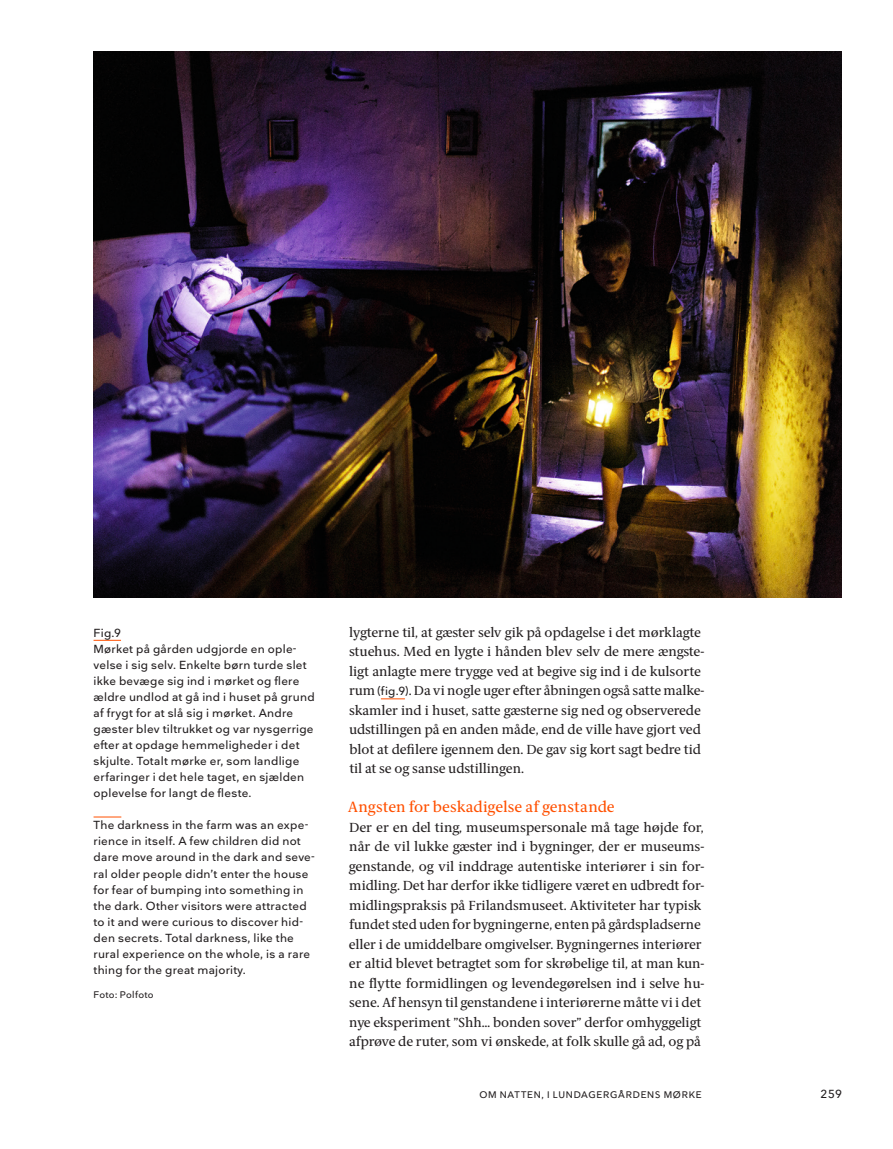
<style>
.page{position:relative;width:893px;height:1149px;background:#fff}
.page>*{position:absolute;margin:0;border:0;box-sizing:border-box;transform-origin:0 0}
.headline_bodytext{font:15px "ID Serif";letter-spacing:.005em;color:#ff5000}
.bodytext_no_indent{font:13.2px/19.5px "ID Serif";color:#231f20}
.bodytext{font:13.2px/19.5px "ID Serif";color:#231f20}
.t1{font:500 11.55px/16px "Nationale";letter-spacing:.025em;color:#231f20}
.navigation_chapter{font:500 9.45px "Nationale";letter-spacing:.07em;color:#231f20}
.navigation_chapter-2{font:500 9.45px "Nationale";letter-spacing:.03em;color:#231f20}
.s1{font-family:"Nationale";font-weight:500;font-size:11.55px}
</style>
<div class="page">
<svg style="left:381px;top:698px;width:24px;height:1px"></svg>
<img style="left:94px;top:51px;width:748px;height:546px">
<svg style="left:94px;top:640px;width:27px;height:1px"></svg>
<svg style="left:94px;top:816px;width:27px;height:1px"></svg>
<p class="t1" style="left:94px;top:624px;width:223px">Fig.9<br>Mørket på gården udgjorde en ople&shy;velse i sig selv. Enkelte børn turde slet ikke bevæge sig ind i mørket og flere ældre undlod at gå ind i huset på grund af frygt for at slå sig i mørket. Andre gæster blev tiltrukket og var nysgerrige efter at opdage hemmeligheder i det skjulte. Totalt mørke er, som landlige erfaringer i det hele taget, en sjælden oplevelse for langt de fleste.</p>
<p class="t1" style="left:94px;top:816px;width:223px">The darkness in the farm was an expe&shy;rience in itself. A few children did not dare move around in the dark and seve&shy;ral older people didn’t enter the house for fear of bumping into something in the dark. Other visitors were attracted to it and were curious to discover hid&shy;den secrets. Total darkness, like the rural experience on the whole, is a rare thing for the great majority.</p>
<p class="navigation_chapter-2" style="left:94px;top:988px;width:61px">Foto: Polfoto</p>
<p class="bodytext" style="left:349px;top:622px;width:357px">lygterne til, at gæster selv gik på opdagelse i det mørklagte stuehus. Med en lygte i hånden blev selv de mere ængste&shy;ligt anlagte mere trygge ved at begive sig ind i de kulsorte rum <span class="s1">(fig.9)</span>. Da vi nogle uger efter åbningen også satte malke&shy;skamler ind i huset, satte gæsterne sig ned og observerede udstillingen på en anden måde, end de ville have gjort ved blot at defilere igennem den. De gav sig kort sagt bedre tid til at se og sanse udstillingen.</p>
<p class="headline_bodytext" style="left:348px;top:797px;width:268px">Angsten for beskadigelse af genstande</p>
<p class="bodytext_no_indent" style="left:349px;top:817px;width:357px">Der er en del ting, museumspersonale må tage højde for, når de vil lukke gæster ind i bygninger, der er museums&shy;genstande, og vil inddrage autentiske interiører i sin for&shy;midling. Det har derfor ikke tidligere været en udbredt for&shy;midlingspraksis på Frilandsmuseet. Aktiviteter har typisk fundet sted uden for bygningerne, enten på gårdspladserne eller i de umiddelbare omgivelser. Bygningernes interiører er altid blevet betragtet som for skrøbelige til, at man kun&shy;ne flytte formidlingen og levendegørelsen ind i selve hu&shy;sene. Af hensyn til genstandene i interiørerne måtte vi i det nye eksperiment ”Shh… bonden sover” derfor omhyggeligt afprøve de ruter, som vi ønskede, at folk skulle gå ad, og på</p>
<p class="navigation_chapter" style="left:479px;top:1088px;width:224px">OM NATTEN, I LUNDAGERGÅRDENS MØRKE</p>
<p class="t1" style="left:821px;top:1085px;width:23px">259</p>
</div>
